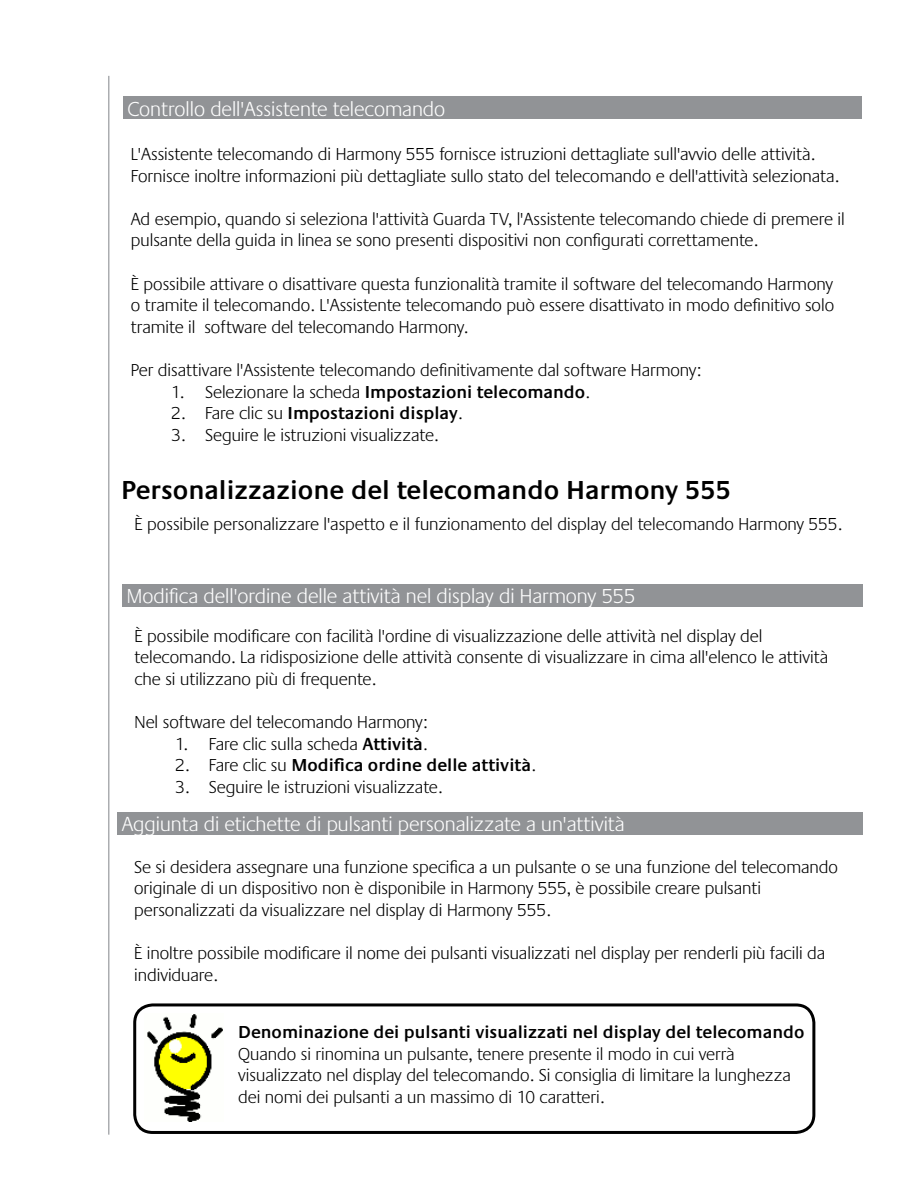
<style>
.page{position:relative;width:918px;height:1188px;background:#fff}
.page>*{position:absolute;margin:0;border:0;box-sizing:border-box;transform-origin:0 0}
.t1{font:600 27px "Praxis EF";color:#000}
.t2{font:300 21px "Praxis EF";color:#fff}
.t3{font:300 18px/21.6px "Praxis EF";color:#000}
.t4{font:600 18px "Praxis EF";color:#000}
.s1{font-weight:300}
.s2{font-weight:600}
</style>
<div class="page">
<hr style="left:108px;top:76px;width:2px;height:1059px;background:#abadb0">
<div style="left:123px;top:96px;width:739px;height:23px;background:#919396"></div>
<div style="left:123px;top:584px;width:740px;height:23px;background:#919396"></div>
<div style="left:118px;top:812px;width:745px;height:23px;background:#919396"></div>
<div style="left:133px;top:1003px;width:682px;height:131px;border:3px solid #000;border-radius:18px"></div>
<img style="left:147px;top:1014px;width:76px;height:107px">
<p class="t2" style="left:128px;top:98px;width:319px">Controllo dell'Assistente telecomando</p>
<p class="t3" style="left:131px;top:144px;width:710px">L'Assistente telecomando di Harmony 555 fornisce istruzioni dettagliate sull'avvio delle attività.<br>Fornisce inoltre informazioni più dettagliate sullo stato del telecomando e dell'attività selezionata.</p>
<p class="t3" style="left:131px;top:209px;width:715px">Ad esempio, quando si seleziona l'attività Guarda TV, l'Assistente telecomando chiede di premere il pulsante della guida in linea se sono presenti dispositivi non configurati correttamente.</p>
<p class="t3" style="left:131px;top:273px;width:705px;text-align:justify">È possibile attivare o disattivare questa funzionalità tramite il software del telecomando Harmony o tramite il telecomando. L'Assistente telecomando può essere disattivato in modo definitivo solo tramite il software del telecomando Harmony.</p>
<p class="t3" style="left:131px;top:360px;width:572px">Per disattivare l'Assistente telecomando definitivamente dal software Harmony:</p>
<p class="t4" style="left:171px;top:382px;width:420px"><span class="s1">1. Selezionare la scheda</span> Impostazioni telecomando<span class="s1">.</span></p>
<p class="t4" style="left:171px;top:403px;width:293px"><span class="s1">2. Fare clic su</span> Impostazioni display<span class="s1">.</span></p>
<p class="t3" style="left:171px;top:425px;width:269px">3. Seguire le istruzioni visualizzate.</p>
<h1 class="t1" style="left:121px;top:475px;width:612px">Personalizzazione del telecomando Harmony 555</h1>
<p class="t3" style="left:135px;top:514px;width:709px">È possibile personalizzare l'aspetto e il funzionamento del display del telecomando Harmony 555.</p>
<p class="t2" style="left:127px;top:585px;width:510px">Modifica dell'ordine delle attività nel display di Harmony 555</p>
<p class="t3" style="left:135px;top:625px;width:695px">È possibile modificare con facilità l'ordine di visualizzazione delle attività nel display del telecomando. La ridisposizione delle attività consente di visualizzare in cima all'elenco le attività che si utilizzano più di frequente.</p>
<p class="t3" style="left:135px;top:712px;width:295px">Nel software del telecomando Harmony:</p>
<p class="t3" style="left:175px;top:733px;width:254px">1. Fare clic sulla scheda <span class="s2">Attività</span>.</p>
<p class="t4" style="left:175px;top:755px;width:362px"><span class="s1">2. Fare clic su</span> Modifica ordine delle attività<span class="s1">.</span></p>
<p class="t3" style="left:175px;top:777px;width:269px">3. Seguire le istruzioni visualizzate.</p>
<p class="t2" style="left:122px;top:813px;width:504px">Aggiunta di etichette di pulsanti personalizzate a un'attività</p>
<p class="t3" style="left:134px;top:856px;width:705px">Se si desidera assegnare una funzione specifica a un pulsante o se una funzione del telecomando originale di un dispositivo non è disponibile in Harmony 555, è possibile creare pulsanti personalizzati da visualizzare nel display di Harmony 555.</p>
<p class="t3" style="left:134px;top:943px;width:693px">È inoltre possibile modificare il nome dei pulsanti visualizzati nel display per renderli più facili da individuare.</p>
<p class="t4" style="left:238px;top:1022px;width:568px">Denominazione dei pulsanti visualizzati nel display del telecomando</p>
<p class="t3" style="left:238px;top:1044px;width:554px">Quando si rinomina un pulsante, tenere presente il modo in cui verrà visualizzato nel display del telecomando. Si consiglia di limitare la lunghezza dei nomi dei pulsanti a un massimo di 10 caratteri.</p>
</div>
